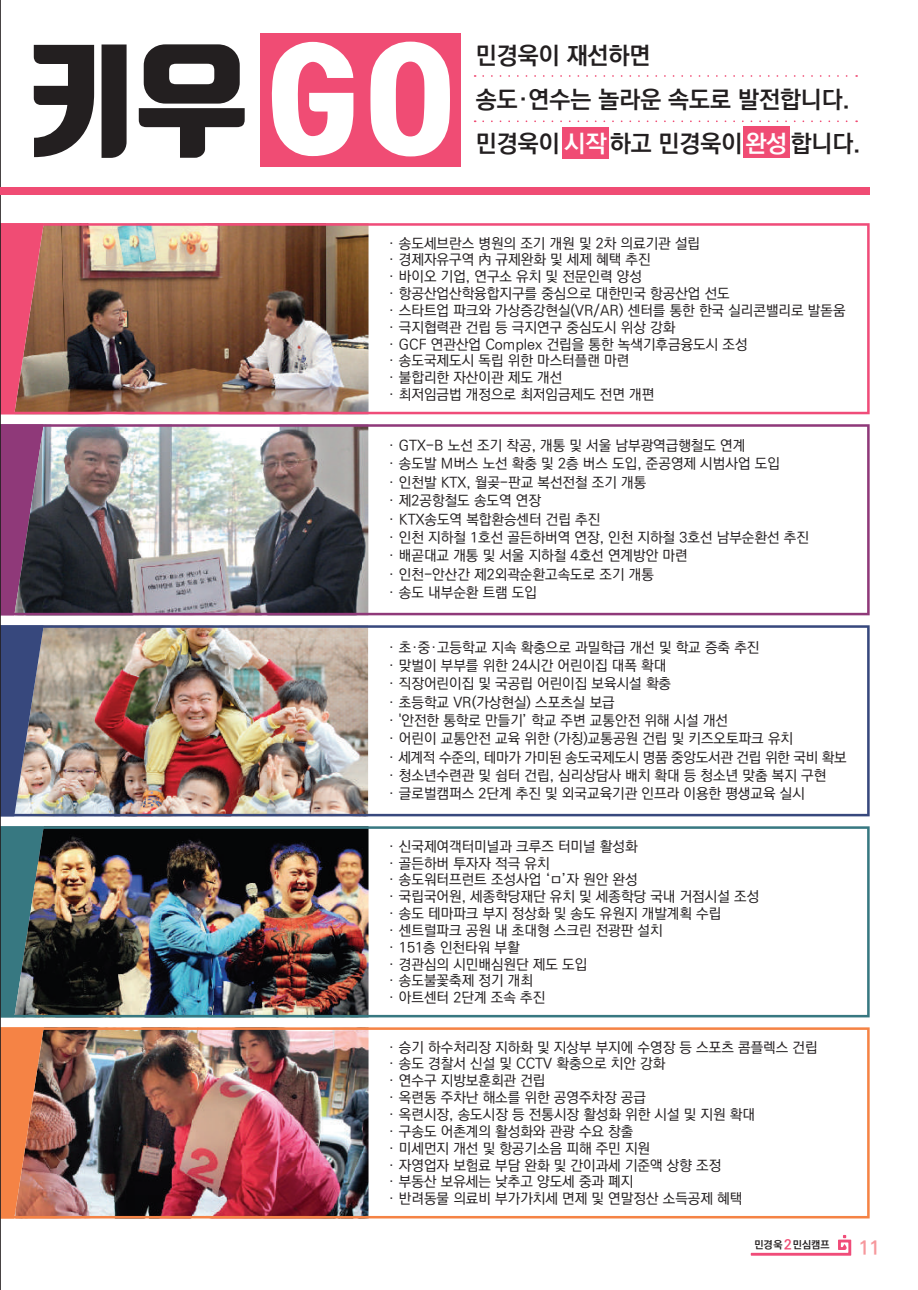
<style>
.page{position:relative;width:918px;height:1290px;background:#fff}
.page>*{position:absolute;margin:0;border:0;box-sizing:border-box;transform-origin:0 0}
.t1{font:900 123.38px "Tmon Monsori";color:#231f20}
.t2{font:700 23.97px/43.8px "Ko Pub Dotum";color:#231f20}
.t3{font:700 19.25px "Ko Pub Dotum";color:#f6989d}
.t4{font:500 14.35px/16.8px "Ko Pub Dotum";color:#231f20}
.t5{font:700 10.5px "Ko Pub Dotum";color:#231f20}
.s1{font-size:128.1px;color:#fff}
.s2{color:#fff}
.s3{font-size:13.65px;color:#f04c74}
</style>
<div class="page">
<img style="left:44px;top:223px;width:825px;height:191px">
<svg style="left:1px;top:223px;width:43px;height:191px;background:#cf596a"></svg>
<img style="left:1px;top:1027px;width:868px;height:191px">
<img style="left:1px;top:826px;width:868px;height:191px">
<img style="left:1px;top:625px;width:868px;height:191px">
<svg style="left:1px;top:424px;width:868px;height:191px"></svg>
<div style="left:260px;top:33px;width:201px;height:134px;background:#f04c74"></div>
<hr style="left:0;top:0;width:1px;height:1290px;background:#231f20">
<div style="left:0;top:188px;width:869px;height:7px;background:#f04c74"></div>
<div style="left:562px;top:127px;width:47px;height:32px;background:#f04c74"></div>
<div style="left:742px;top:126px;width:47px;height:32px;background:#f04c74"></div>
<svg style="left:483px;top:75px;width:374px;height:2px"></svg>
<svg style="left:483px;top:120px;width:374px;height:2px"></svg>
<svg style="left:751px;top:1235px;width:100px;height:20px"></svg>
<h1 class="t1" style="left:25px;top:30px;width:432px">키우<span class="s1">GO</span></h1>
<h2 class="t2" style="left:476px;top:34px;width:386px">민경욱이 재선하면<br>송도·연수는 놀라운 속도로 발전합니다. 민경욱이 <span class="s2">시작</span>하고 민경욱이 <span class="s2">완성</span>합니다.</h2>
<p class="t4" style="left:388px;top:235px;width:459px">· 송도세브란스 병원의 조기 개원 및 2차 의료기관 설립<br>· 경제자유구역 內 규제완화 및 세제 혜택 추진<br>· 바이오 기업, 연구소 유치 및 전문인력 양성<br>· 항공산업산학융합지구를 중심으로 대한민국 항공산업 선도<br>· 스타트업 파크와 가상증강현실(VR/AR) 센터를 통한 한국 실리콘밸리로 발돋움 · 극지협력관 건립 등 극지연구 중심도시 위상 강화<br>· GCF 연관산업 Complex 건립을 통한 녹색기후금융도시 조성<br>· 송도국제도시 독립 위한 마스터플랜 마련<br>· 불합리한 자산이관 제도 개선<br>· 최저임금법 개정으로 최저임금제도 전면 개편</p>
<p class="t4" style="left:388px;top:437px;width:422px;line-height:18.4px">· GTX-B 노선 조기 착공, 개통 및 서울 남부광역급행철도 연계<br>· 송도발 M버스 노선 확충 및 2층 버스 도입, 준공영제 시범사업 도입<br>· 인천발 KTX, 월곶-판교 복선전철 조기 개통<br>· 제2공항철도 송도역 연장<br>· KTX송도역 복합환승센터 건립 추진<br>· 인천 지하철 1호선 골든하버역 연장, 인천 지하철 3호선 남부순환선 추진 · 배곧대교 개통 및 서울 지하철 4호선 연계방안 마련<br>· 인천-안산간 제2외곽순환고속도로 조기 개통<br>· 송도 내부순환 트램 도입</p>
<p class="t4" style="left:388px;top:638px;width:460px;line-height:18.4px">· 초·중·고등학교 지속 확충으로 과밀학급 개선 및 학교 증축 추진<br>· 맞벌이 부부를 위한 24시간 어린이집 대폭 확대<br>· 직장어린이집 및 국공립 어린이집 보육시설 확충<br>· 초등학교 VR(가상현실) 스포츠실 보급<br>· '안전한 통학로 만들기’ 학교 주변 교통안전 위해 시설 개선<br>· 어린이 교통안전 교육 위한 (가칭)교통공원 건립 및 키즈오토파크 유치<br>· 세계적 수준의, 테마가 가미된 송도국제도시 명품 중앙도서관 건립 위한 국비 확보 · 청소년수련관 및 쉼터 건립, 심리상담사 배치 확대 등 청소년 맞춤 복지 구현<br>· 글로벌캠퍼스 2단계 추진 및 외국교육기관 인프라 이용한 평생교육 실시</p>
<p class="t4" style="left:388px;top:838px;width:372px">· 신국제여객터미널과 크루즈 터미널 활성화<br>· 골든하버 투자자 적극 유치<br>· 송도워터프런트 조성사업 ‘ㅁ’자 원안 완성<br>· 국립국어원, 세종학당재단 유치 및 세종학당 국내 거점시설 조성 · 송도 테마파크 부지 정상화 및 송도 유원지 개발계획 수립<br>· 센트럴파크 공원 내 초대형 스크린 전광판 설치<br>· 151층 인천타워 부활<br>· 경관심의 시민배심원단 제도 도입<br>· 송도불꽃축제 정기 개최<br>· 아트센터 2단계 조속 추진</p>
<p class="t4" style="left:388px;top:1039px;width:431px">· 승기 하수처리장 지하화 및 지상부 부지에 수영장 등 스포츠 콤플렉스 건립 · 송도 경찰서 신설 및 CCTV 확충으로 치안 강화<br>· 연수구 지방보훈회관 건립<br>· 옥련동 주차난 해소를 위한 공영주차장 공급<br>· 옥련시장, 송도시장 등 전통시장 활성화 위한 시설 및 지원 확대<br>· 구송도 어촌계의 활성화와 관광 수요 창출<br>· 미세먼지 개선 및 항공기소음 피해 주민 지원<br>· 자영업자 보험료 부담 완화 및 간이과세 기준액 상향 조정<br>· 부동산 보유세는 낮추고 양도세 중과 폐지<br>· 반려동물 의료비 부가가치세 면제 및 연말정산 소득공제 혜택</p>
<p class="t5" style="left:754px;top:1239px;width:77px">민경욱<span class="s3">2</span>민심캠프</p>
<h3 class="t3" style="left:858px;top:1238px;width:23px">11</h3>
</div>
